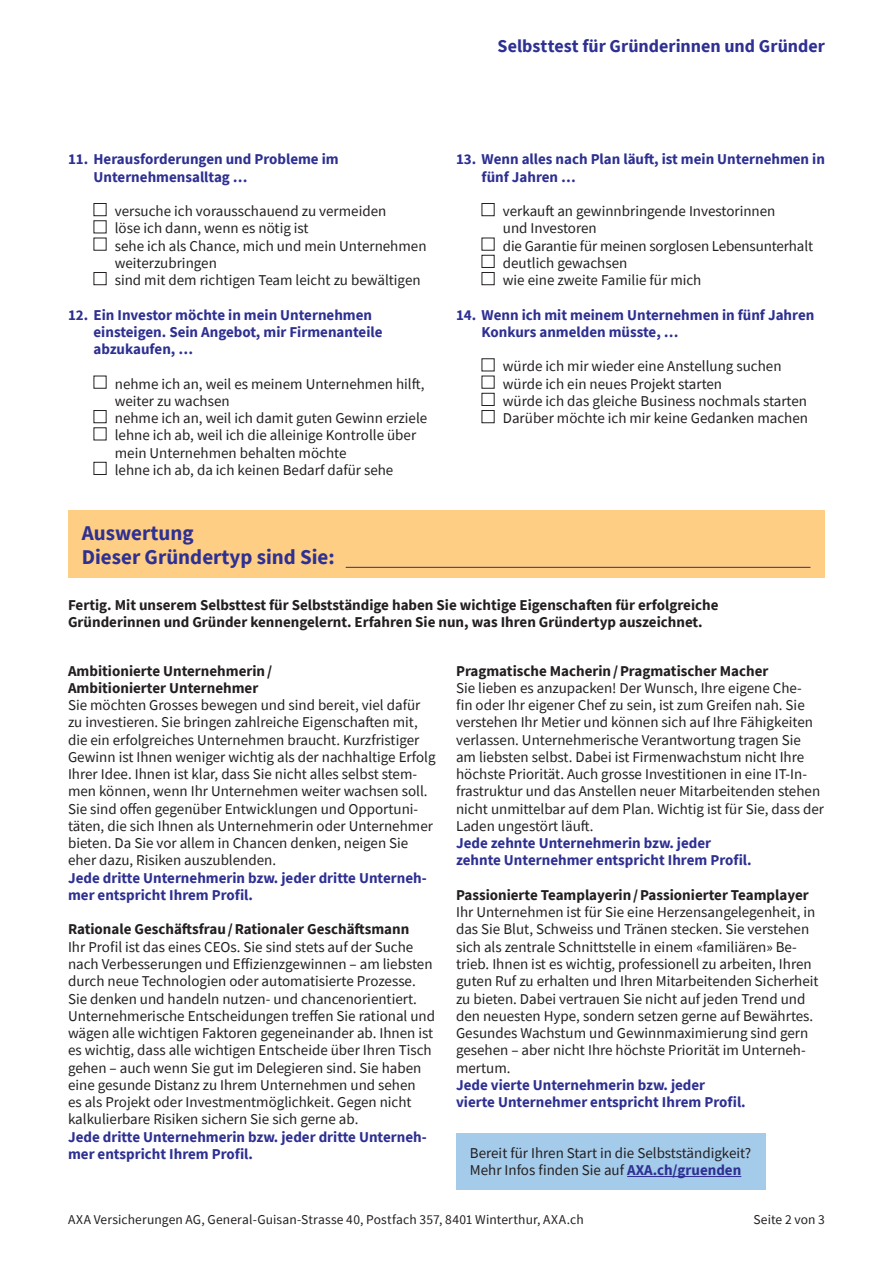
<style>
.page{position:relative;width:893px;height:1263px;background:#fff}
.page>*{position:absolute;margin:0;border:0;box-sizing:border-box;transform-origin:0 0}
.t1{font:700 21px/24px "Source Sans Pro";color:#2e3092}
.t2{font:700 18px "Source Sans Pro";color:#2e3092}
.t3{font:15px/17.2px "Source Sans Pro";color:#231f20}
.t4{font:700 15px/17.2px "Source Sans Pro";color:#2e3092}
.t5{font:700 15px/17.2px "Source Sans Pro";color:#231f20}
.t6{font:13.5px "Source Sans Pro";letter-spacing:.01em;color:#231f20}
.s1{font-weight:700;color:#2e3092}
</style>
<div class="page">
<div style="left:94px;top:203px;width:13px;height:13px;border:1px solid #231f20"></div>
<div style="left:94px;top:220px;width:13px;height:13px;border:1px solid #231f20"></div>
<div style="left:94px;top:272px;width:13px;height:13px;border:1px solid #231f20"></div>
<div style="left:94px;top:376px;width:13px;height:13px;border:1px solid #231f20"></div>
<div style="left:94px;top:410px;width:13px;height:13px;border:1px solid #231f20"></div>
<div style="left:94px;top:462px;width:13px;height:13px;border:1px solid #231f20"></div>
<div style="left:482px;top:203px;width:13px;height:13px;border:1px solid #231f20"></div>
<div style="left:482px;top:255px;width:13px;height:13px;border:1px solid #231f20"></div>
<div style="left:482px;top:272px;width:13px;height:13px;border:1px solid #231f20"></div>
<div style="left:482px;top:358px;width:13px;height:13px;border:1px solid #231f20"></div>
<div style="left:482px;top:376px;width:13px;height:13px;border:1px solid #231f20"></div>
<div style="left:482px;top:393px;width:13px;height:13px;border:1px solid #231f20"></div>
<div style="left:482px;top:410px;width:13px;height:13px;border:1px solid #231f20"></div>
<div style="left:68px;top:510px;width:757px;height:68px;background:#fece84"></div>
<hr style="left:346px;top:567px;width:464px;height:1px;background:#2e3092">
<div style="left:456px;top:1133px;width:309px;height:56px;background:#a5cbeb"></div>
<hr style="left:627px;top:1176px;width:114px;height:1px;background:#2e3092">
<p class="t2" style="left:498px;top:34px;width:329px">Selbsttest für Gründerinnen und Gründer</p>
<p class="t4" style="left:94px;top:150px;width:247px;text-indent:-26px">11. Herausforderungen und Probleme im<br>Unternehmensalltag …</p>
<p class="t3" style="left:115px;top:202px;width:313px">versuche ich vorausschauend zu vermeiden<br>löse ich dann, wenn es nötig ist<br>sehe ich als Chance, mich und mein Unternehmen weiterzubringen<br>sind mit dem richtigen Team leicht zu bewältigen</p>
<p class="t4" style="left:94px;top:306px;width:290px;text-indent:-26px">12. Ein Investor möchte in mein Unternehmen einsteigen. Sein Angebot, mir Firmenanteile abzukaufen, …</p>
<p class="t3" style="left:115px;top:375px;width:314px">nehme ich an, weil es meinem Unternehmen hilft, weiter zu wachsen<br>nehme ich an, weil ich damit guten Gewinn erziele lehne ich ab, weil ich die alleinige Kontrolle über mein Unternehmen behalten möchte<br>lehne ich ab, da ich keinen Bedarf dafür sehe</p>
<h1 class="t1" style="left:82px;top:521px;width:254px">Auswertung<br>Dieser Gründertyp sind Sie:</h1>
<p class="t4" style="left:482px;top:150px;width:345px;text-indent:-26px">13. Wenn alles nach Plan läuft, ist mein Unternehmen in fünf Jahren …</p>
<p class="t3" style="left:503px;top:202px;width:312px">verkauft an gewinnbringende Investorinnen<br>und Investoren<br>die Garantie für meinen sorglosen Lebensunterhalt deutlich gewachsen<br>wie eine zweite Familie für mich</p>
<p class="t4" style="left:482px;top:306px;width:334px;text-indent:-26px">14. Wenn ich mit meinem Unternehmen in fünf Jahren<br>Konkurs anmelden müsste, …</p>
<p class="t3" style="left:503px;top:358px;width:307px">würde ich mir wieder eine Anstellung suchen würde ich ein neues Projekt starten<br>würde ich das gleiche Business nochmals starten Darüber möchte ich mir keine Gedanken machen</p>
<p class="t5" style="left:68px;top:596px;width:652px">Fertig. Mit unserem Selbsttest für Selbstständige haben Sie wichtige Eigenschaften für erfolgreiche<br>Gründerinnen und Gründer kennengelernt. Erfahren Sie nun, was Ihren Gründertyp auszeichnet.</p>
<p class="t5" style="left:68px;top:662px;width:206px">Ambitionierte Unternehmerin/<br>Ambitionierter Unternehmer</p>
<p class="t3" style="left:68px;top:696px;width:369px">Sie möchten Grosses bewegen und sind bereit, viel dafür zu investieren. Sie bringen zahlreiche Eigenschaften mit, die ein erfolgreiches Unternehmen braucht. Kurzfristiger Gewinn ist Ihnen weniger wichtig als der nachhaltige Erfolg Ihrer Idee. Ihnen ist klar, dass Sie nicht alles selbst stem&shy;men können, wenn Ihr Unternehmen weiter wachsen soll.<br>Sie sind offen gegenüber Entwicklungen und Opportuni&shy;täten, die sich Ihnen als Unternehmerin oder Unternehmer bieten. Da Sie vor allem in Chancen denken, neigen Sie eher dazu, Risiken auszublenden.</p>
<p class="t4" style="left:68px;top:869px;width:360px">Jede dritte Unternehmerin bzw. jeder dritte Unterneh&shy;mer entspricht Ihrem Profil.</p>
<p class="t5" style="left:68px;top:921px;width:343px">Rationale Geschäftsfrau/Rationaler Geschäftsmann</p>
<p class="t3" style="left:68px;top:938px;width:369px">Ihr Profil ist das eines CEOs. Sie sind stets auf der Suche nach Verbesserungen und Effizienzgewinnen – am liebsten durch neue Technologien oder automatisierte Prozesse.<br>Sie denken und handeln nutzen- und chancenorientiert.<br>Unternehmerische Entscheidungen treffen Sie rational und wägen alle wichtigen Faktoren gegeneinander ab. Ihnen ist es wichtig, dass alle wichtigen Entscheide über Ihren Tisch gehen – auch wenn Sie gut im Delegieren sind. Sie haben eine gesunde Distanz zu Ihrem Unternehmen und sehen<br>es als Projekt oder Investmentmöglichkeit. Gegen nicht kalkulierbare Risiken sichern Sie sich gerne ab.</p>
<p class="t4" style="left:68px;top:1128px;width:360px">Jede dritte Unternehmerin bzw. jeder dritte Unterneh&shy;mer entspricht Ihrem Profil.</p>
<p class="t5" style="left:456px;top:662px;width:314px">Pragmatische Macherin/Pragmatischer Macher</p>
<p class="t3" style="left:456px;top:679px;width:369px">Sie lieben es anzupacken! Der Wunsch, Ihre eigene Che-<br>fin oder Ihr eigener Chef zu sein, ist zum Greifen nah. Sie verstehen Ihr Metier und können sich auf Ihre Fähigkeiten verlassen. Unternehmerische Verantwortung tragen Sie am liebsten selbst. Dabei ist Firmenwachstum nicht Ihre höchste Priorität. Auch grosse Investitionen in eine IT-In&shy;frastruktur und das Anstellen neuer Mitarbeitenden stehen nicht unmittelbar auf dem Plan. Wichtig ist für Sie, dass der Laden ungestört läuft.</p>
<p class="t4" style="left:456px;top:834px;width:297px">Jede zehnte Unternehmerin bzw. jeder zehnte Unternehmer entspricht Ihrem Profil.</p>
<p class="t5" style="left:456px;top:886px;width:354px">Passionierte Teamplayerin/Passionierter Teamplayer</p>
<p class="t3" style="left:456px;top:903px;width:364px">Ihr Unternehmen ist für Sie eine Herzensangelegenheit, in das Sie Blut, Schweiss und Tränen stecken. Sie verstehen sich als zentrale Schnittstelle in einem «familiären» Be&shy;trieb. Ihnen ist es wichtig, professionell zu arbeiten, Ihren guten Ruf zu erhalten und Ihren Mitarbeitenden Sicherheit zu bieten. Dabei vertrauen Sie nicht auf jeden Trend und den neuesten Hype, sondern setzen gerne auf Bewährtes.<br>Gesundes Wachstum und Gewinnmaximierung sind gern gesehen – aber nicht Ihre höchste Priorität im Unterneh&shy;mertum.</p>
<p class="t4" style="left:456px;top:1076px;width:291px">Jede vierte Unternehmerin bzw. jeder vierte Unternehmer entspricht Ihrem Profil.</p>
<p class="t3" style="left:470px;top:1144px;width:283px">Bereit für Ihren Start in die Selbstständigkeit?<br>Mehr Infos finden Sie auf <span class="s1">AXA.ch/gruenden</span></p>
<p class="t6" style="left:68px;top:1211px;width:517px">AXA Versicherungen AG, General-Guisan-Strasse 40, Postfach 357, 8401 Winterthur, AXA.ch</p>
<p class="t6" style="left:753px;top:1211px;width:73px">Seite 2 von 3</p>
</div>
